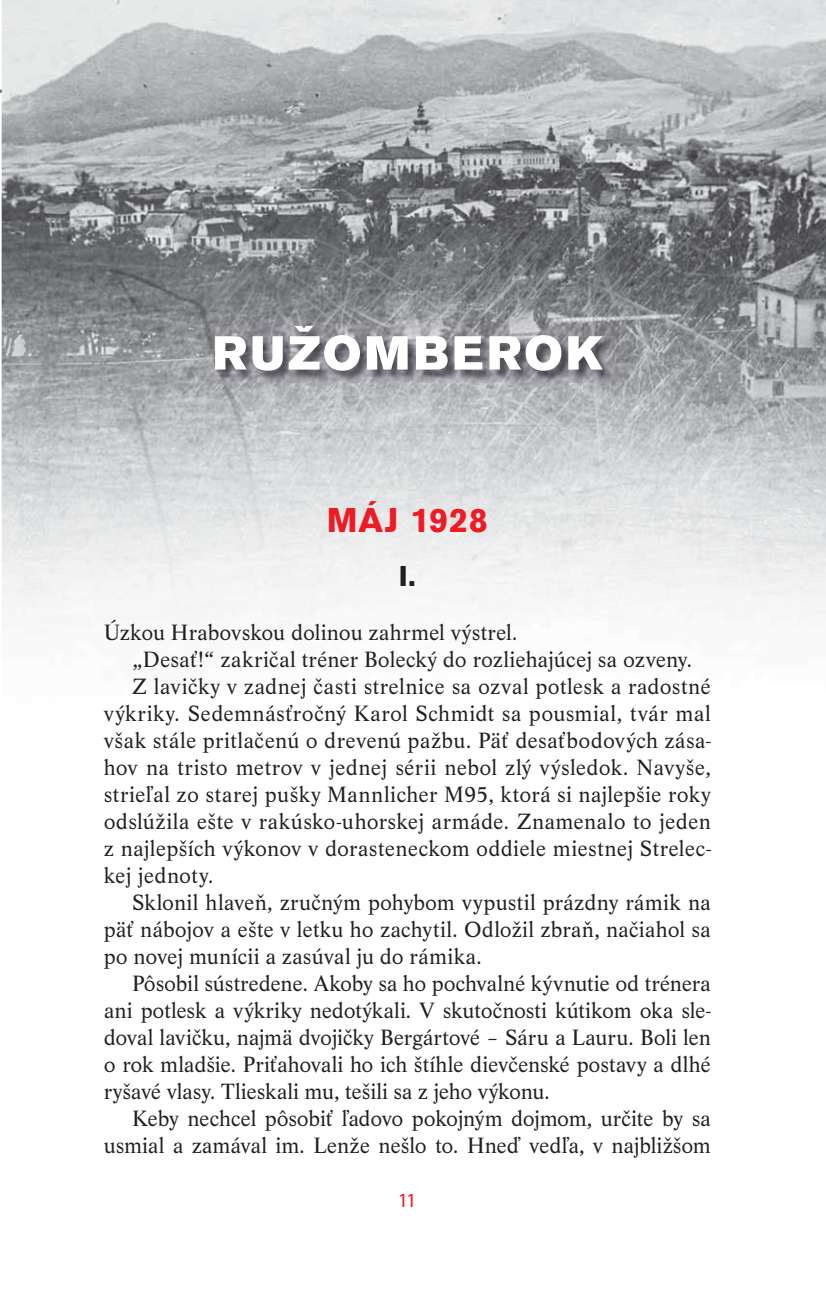
<style>
.page{position:relative;width:826px;height:1291px;background:#fff}
.page>*{position:absolute;margin:0;border:0;box-sizing:border-box;transform-origin:0 0}
.t1{font:50px "Accius TCE Ultr";letter-spacing:.055em;color:#fff}
.t2{font:700 36px "Accius TCE";letter-spacing:.02em;color:#ed1c24}
.t3{font:700 30px "Accius TCE";color:#231f20}
.t4{font:23px "Life TCE";letter-spacing:.005em;color:#231f20}
.t5{font:20px "Myriad Pro";color:#ed1c24}
</style>
<div class="page">
<img style="left:2px;top:0;width:823px;height:623px">
<img style="left:214px;top:325px;width:400px;height:57px">
<h1 class="t1" style="left:212px;top:336px;width:391px">RUŽOMBEROK</h1>
<h2 class="t2" style="left:327px;top:507px;width:162px">MÁJ 1928</h2>
<h3 class="t3" style="left:398px;top:565px;width:19px">I.</h3>
<p class="t4" style="left:104px;top:622px;width:415px">Úzkou Hrabovskou dolinou zahrmel výstrel.</p>
<p class="t4" style="left:132px;top:649px;width:561px">„Desať!“ zakričal tréner Bolecký do rozliehajúcej sa ozveny.</p>
<p class="t4" style="left:132px;top:676px;width:580px">Z lavičky v zadnej časti strelnice sa ozval potlesk a radostné</p>
<p class="t4" style="left:104px;top:703px;width:608px">výkriky. Sedemnásťročný Karol Schmidt sa pousmial, tvár mal</p>
<p class="t4" style="left:104px;top:730px;width:608px">však stále pritlačenú o drevenú pažbu. Päť desaťbodových zása-</p>
<p class="t4" style="left:104px;top:757px;width:608px">hov na tristo metrov v jednej sérii nebol zlý výsledok. Navyše,</p>
<p class="t4" style="left:104px;top:784px;width:608px">strieľal zo starej pušky Mannlicher M95, ktorá si najlepšie roky</p>
<p class="t4" style="left:104px;top:811px;width:608px">odslúžila ešte v rakúsko-uhorskej armáde. Znamenalo to jeden</p>
<p class="t4" style="left:104px;top:838px;width:608px">z najlepších výkonov v dorasteneckom oddiele miestnej Strelec-</p>
<p class="t4" style="left:104px;top:865px;width:111px">kej jednoty.</p>
<p class="t4" style="left:132px;top:892px;width:580px">Sklonil hlaveň, zručným pohybom vypustil prázdny rámik na</p>
<p class="t4" style="left:104px;top:919px;width:608px">päť nábojov a ešte v letku ho zachytil. Odložil zbraň, načiahol sa</p>
<p class="t4" style="left:104px;top:946px;width:379px">po novej munícii a zasúval ju do rámika.</p>
<p class="t4" style="left:132px;top:973px;width:580px">Pôsobil sústredene. Akoby sa ho pochvalné kývnutie od trénera</p>
<p class="t4" style="left:104px;top:1000px;width:608px">ani potlesk a výkriky nedotýkali. V skutočnosti kútikom oka sle-</p>
<p class="t4" style="left:104px;top:1027px;width:608px">doval lavičku, najmä dvojičky Bergártové – Sáru a Lauru. Boli len</p>
<p class="t4" style="left:104px;top:1054px;width:608px">o rok mladšie. Priťahovali ho ich štíhle dievčenské postavy a dlhé</p>
<p class="t4" style="left:104px;top:1081px;width:448px">ryšavé vlasy. Tlieskali mu, tešili sa z jeho výkonu.</p>
<p class="t4" style="left:132px;top:1108px;width:580px">Keby nechcel pôsobiť ľadovo pokojným dojmom, určite by sa</p>
<p class="t4" style="left:104px;top:1135px;width:608px">usmial a zamával im. Lenže nešlo to. Hneď vedľa, v najbližšom</p>
<p class="t5" style="left:398px;top:1188px;width:20px">11</p>
</div>
